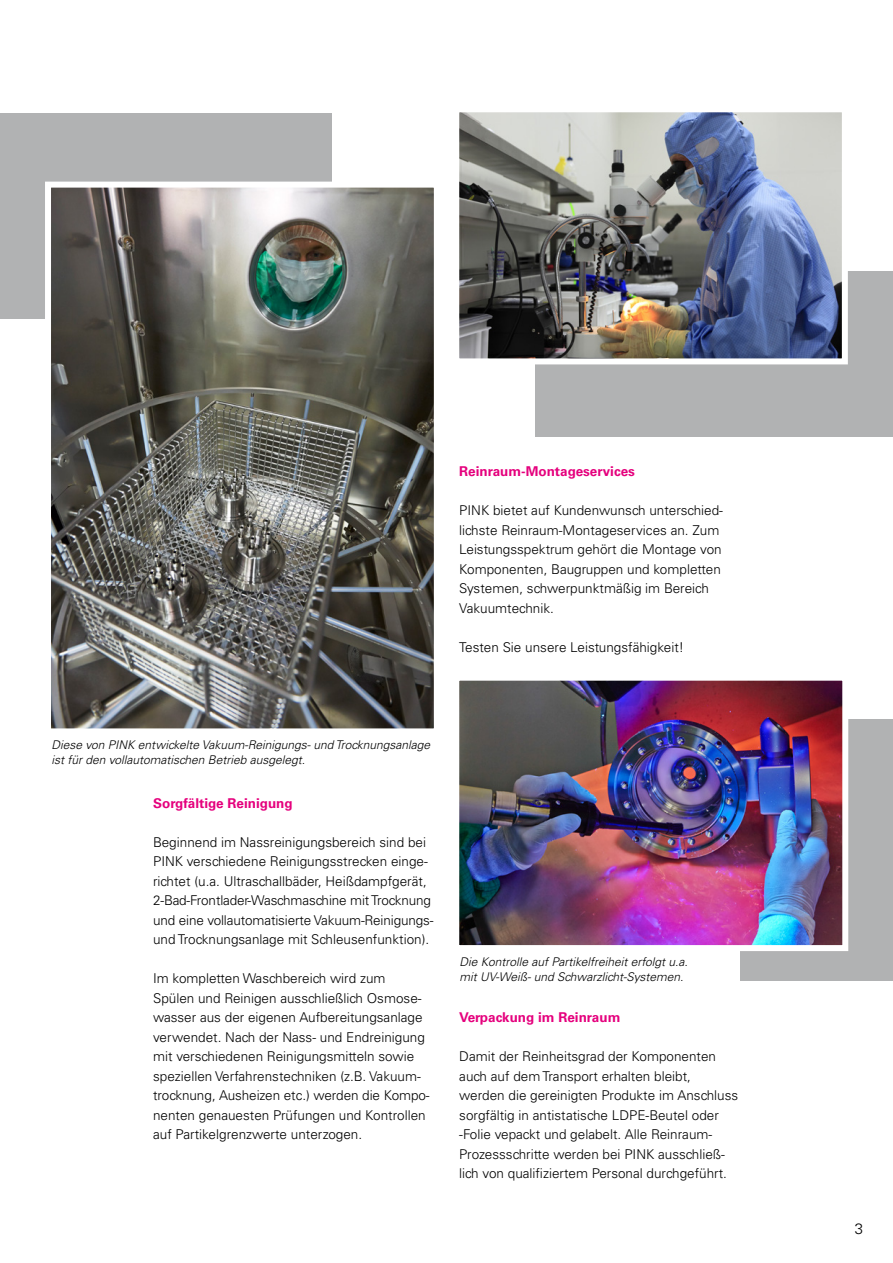
<style>
.page{position:relative;width:893px;height:1263px;background:#fff}
.page>*{position:absolute;margin:0;border:0;box-sizing:border-box;transform-origin:0 0}
.t1{font:300 15px "Univers";color:#000}
.Bodytext{font:300 13.5px/19.5px "Univers";color:#000}
.Bodytext-2{font:700 13.5px "Univers";color:#e5007d}
.Marginalie_dt{font:italic 300 12px/15px "Univers";color:#000}
</style>
<div class="page">
<div style="left:740px;top:719px;width:153px;height:262px;background:#b1b2b3"></div>
<div style="left:0;top:114px;width:332px;height:205px;background:#b1b2b3"></div>
<div style="left:536px;top:271px;width:357px;height:166px;background:#b1b2b3"></div>
<img style="left:45px;top:181px;width:389px;height:548px">
<img style="left:460px;top:113px;width:381px;height:244px">
<div style="left:453px;top:106px;width:395px;height:258px;border:6px solid #fff"></div>
<img style="left:460px;top:682px;width:381px;height:262px">
<div style="left:453px;top:675px;width:395px;height:276px;border:6px solid #fff"></div>
<p class="Bodytext-2" style="left:459px;top:464px;width:177px">Reinraum-Montageservices</p>
<p class="Bodytext" style="left:459px;top:501px;width:265px">PINK bietet auf Kundenwunsch unterschied&shy;lichste Reinraum-Montageservices an. Zum Leistungsspektrum gehört die Montage von Komponenten, Baugruppen und kompletten Systemen, schwerpunktmäßig im Bereich Vakuumtechnik.</p>
<p class="Bodytext" style="left:459px;top:637px;width:226px">Testen Sie unsere Leistungsfähigkeit!</p>
<p class="Marginalie_dt" style="left:51px;top:737px;width:380px">Diese von PINK entwickelte Vakuum-Reinigungs- und Trocknungsanlage ist für den vollautomatischen Betrieb ausgelegt.</p>
<p class="Bodytext-2" style="left:153px;top:795px;width:141px">Sorgfältige Reinigung</p>
<p class="Bodytext" style="left:153px;top:832px;width:274px">Beginnend im Nassreinigungsbereich sind bei</p>
<p class="Bodytext" style="left:153px;top:852px;width:279px">PINK verschiedene Reinigungsstrecken einge&shy;richtet (u.a. Ultraschallbäder, Heißdampfgerät,<br>2-Bad-Frontlader-Waschmaschine mit Trocknung</p>
<p class="Bodytext" style="left:153px;top:910px;width:282px">und eine vollautomatisierte Vakuum-Reinigungs-</p>
<p class="Bodytext" style="left:153px;top:930px;width:278px">und Trocknungsanlage mit Schleusenfunktion).</p>
<p class="Bodytext" style="left:153px;top:969px;width:234px">Im kompletten Waschbereich wird zum</p>
<p class="Bodytext" style="left:153px;top:988px;width:278px">Spülen und Reinigen ausschließlich Osmose&shy;wasser aus der eigenen Aufbereitungsanlage verwendet. Nach der Nass- und Endreinigung mit verschiedenen Reinigungsmitteln sowie speziellen Verfahrenstechniken (z.B. Vakuum&shy;trocknung, Ausheizen etc.) werden die Kompo-</p>
<p class="Bodytext" style="left:153px;top:1105px;width:274px">nenten genauesten Prüfungen und Kontrollen auf Partikelgrenzwerte unterzogen.</p>
<p class="Marginalie_dt" style="left:460px;top:954px;width:230px">Die Kontrolle auf Partikelfreiheit erfolgt u.a.</p>
<p class="Marginalie_dt" style="left:460px;top:969px;width:225px">mit UV-Weiß- und Schwarzlicht-Systemen.</p>
<p class="Bodytext-2" style="left:459px;top:1010px;width:163px">Verpackung im Reinraum</p>
<p class="Bodytext" style="left:459px;top:1047px;width:258px">Damit der Reinheitsgrad der Komponenten auch auf dem Transport erhalten bleibt,</p>
<p class="Bodytext" style="left:459px;top:1086px;width:281px">werden die gereinigten Produkte im Anschluss sorgfältig in antistatische LDPE-Beutel oder -Folie vepackt und gelabelt. Alle Reinraum-</p>
<p class="Bodytext" style="left:459px;top:1144px;width:269px">Prozessschritte werden bei PINK ausschließ&shy;lich von qualifiziertem Personal durchgeführt.</p>
<p class="t1" style="left:855px;top:1220px;width:10px">3</p>
</div>
